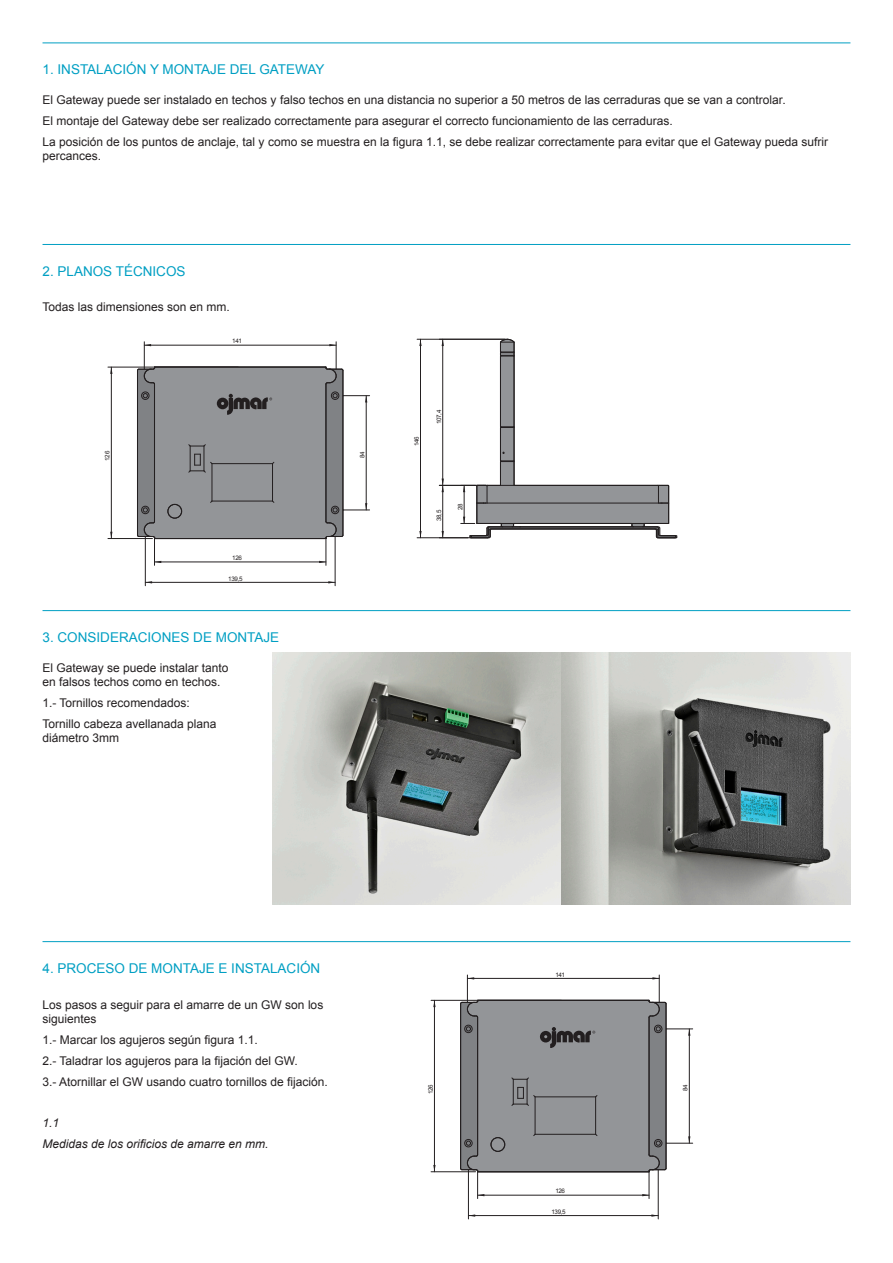
<style>
.page{position:relative;width:893px;height:1263px;background:#fff}
.page>*{position:absolute;margin:0;border:0;box-sizing:border-box;transform-origin:0 0}
.TEXTO_CORRIDO_DEFINI{font:13.5px "Arial";color:#009fc3}
.TEXTO_CORRIDO_DEFINI-2{font:12px/14.4px "Arial";color:#231f20}
.TEXTO_CORRIDO_DEFINI-3{font:italic 12px "Arial";color:#231f20}
.t1{font:6.3px "Arial";letter-spacing:-.05em;color:#231f20}
</style>
<div class="page">
<hr style="left:337px;top:395px;width:33px;height:1px;background:#231f20">
<hr style="left:337px;top:510px;width:33px;height:1px;background:#231f20">
<hr style="left:366px;top:396px;width:1px;height:114px;background:#231f20">
<hr style="left:145px;top:512px;width:1px;height:74px;background:#231f20">
<hr style="left:335px;top:512px;width:1px;height:74px;background:#231f20">
<hr style="left:145px;top:582px;width:190px;height:1px;background:#231f20">
<hr style="left:108px;top:538px;width:44px;height:1px;background:#231f20">
<hr style="left:108px;top:367px;width:130px;height:1px;background:#231f20">
<hr style="left:111px;top:367px;width:1px;height:171px;background:#231f20">
<hr style="left:336px;top:342px;width:1px;height:32px;background:#231f20">
<hr style="left:144px;top:342px;width:1px;height:32px;background:#231f20">
<hr style="left:144px;top:345px;width:192px;height:1px;background:#231f20">
<hr style="left:326px;top:524px;width:1px;height:41px;background:#231f20">
<hr style="left:154px;top:524px;width:1px;height:41px;background:#231f20">
<hr style="left:154px;top:562px;width:172px;height:1px;background:#231f20">
<svg style="left:136px;top:366px;width:208px;height:174px;background:#8a8b8e"></svg>
<div style="left:168px;top:504px;width:14px;height:14px;border:1px solid #231f20;border-radius:50%"></div>
<hr style="left:442px;top:485px;width:1px;height:53px;background:#231f20">
<svg style="left:442px;top:479px;width:2px;height:13px"></svg>
<hr style="left:442px;top:339px;width:1px;height:146px;background:#231f20">
<hr style="left:417px;top:537px;width:51px;height:1px;background:#231f20">
<hr style="left:420px;top:339px;width:1px;height:199px;background:#231f20">
<hr style="left:439px;top:485px;width:47px;height:1px;background:#231f20">
<hr style="left:417px;top:339px;width:88px;height:1px;background:#231f20">
<svg style="left:461px;top:338px;width:217px;height:201px"></svg>
<hr style="left:660px;top:1029px;width:33px;height:1px;background:#231f20">
<hr style="left:660px;top:1143px;width:33px;height:1px;background:#231f20">
<hr style="left:689px;top:1029px;width:1px;height:114px;background:#231f20">
<svg style="left:651px;top:1214px;width:7px;height:3px"></svg>
<hr style="left:468px;top:1145px;width:1px;height:74px;background:#231f20">
<hr style="left:658px;top:1145px;width:1px;height:74px;background:#231f20">
<hr style="left:468px;top:1215px;width:190px;height:1px;background:#231f20">
<hr style="left:431px;top:1171px;width:45px;height:1px;background:#231f20">
<hr style="left:431px;top:1000px;width:130px;height:1px;background:#231f20">
<hr style="left:434px;top:1000px;width:1px;height:172px;background:#231f20">
<hr style="left:659px;top:975px;width:1px;height:32px;background:#231f20">
<hr style="left:467px;top:975px;width:1px;height:32px;background:#231f20">
<hr style="left:467px;top:978px;width:192px;height:1px;background:#231f20">
<hr style="left:649px;top:1157px;width:1px;height:41px;background:#231f20">
<hr style="left:477px;top:1157px;width:1px;height:41px;background:#231f20">
<hr style="left:478px;top:1195px;width:171px;height:1px;background:#231f20">
<svg style="left:460px;top:999px;width:207px;height:174px;background:#898b8d"></svg>
<div style="left:491px;top:1137px;width:14px;height:14px;border:1px solid #231f20;border-radius:50%"></div>
<hr style="left:43px;top:244px;width:807px;height:1px;background:#009fc3">
<hr style="left:43px;top:43px;width:807px;height:1px;background:#009fc3">
<hr style="left:43px;top:941px;width:807px;height:1px;background:#009fc3">
<hr style="left:43px;top:610px;width:807px;height:1px;background:#009fc3">
<img style="left:273px;top:653px;width:577px;height:251px">
<p class="TEXTO_CORRIDO_DEFINI" style="left:43px;top:61px;width:283px">1. INSTALACIÓN Y MONTAJE DEL GATEWAY</p>
<p class="TEXTO_CORRIDO_DEFINI-2" style="left:43px;top:93px;width:745px">El Gateway puede ser instalado en techos y falso techos en una distancia no superior a 50 metros de las cerraduras que se van a controlar.</p>
<p class="TEXTO_CORRIDO_DEFINI-2" style="left:43px;top:113px;width:632px">El montaje del Gateway debe ser realizado correctamente para asegurar el correcto funcionamiento de las cerraduras.</p>
<p class="TEXTO_CORRIDO_DEFINI-2" style="left:43px;top:134px;width:787px">La posición de los puntos de anclaje, tal y como se muestra en la figura 1.1, se debe realizar correctamente para evitar que el Gateway pueda sufrir percances.</p>
<p class="TEXTO_CORRIDO_DEFINI" style="left:43px;top:262px;width:145px">2. PLANOS TÉCNICOS</p>
<p class="TEXTO_CORRIDO_DEFINI-2" style="left:43px;top:300px;width:189px">Todas las dimensiones son en mm.</p>
<p class="t1" style="left:103px;top:461px;width:11px;rotate:-90deg">126</p>
<p class="t1" style="left:232px;top:337px;width:11px">141</p>
<p class="t1" style="left:232px;top:554px;width:11px">126</p>
<p class="t1" style="left:228px;top:574px;width:16px">139,5</p>
<p class="TEXTO_CORRIDO_DEFINI" style="left:43px;top:629px;width:238px">3. CONSIDERACIONES DE MONTAJE</p>
<p class="TEXTO_CORRIDO_DEFINI-2" style="left:43px;top:660px;width:188px">El Gateway se puede instalar tanto en falsos techos como en techos.</p>
<p class="TEXTO_CORRIDO_DEFINI-2" style="left:43px;top:696px;width:149px">1.- Tornillos recomendados:</p>
<p class="TEXTO_CORRIDO_DEFINI-2" style="left:43px;top:716px;width:176px">Tornillo cabeza avellanada plana diámetro 3mm</p>
<p class="t1" style="left:358px;top:458px;width:8px;rotate:-90deg">84</p>
<p class="t1" style="left:412px;top:446px;width:11px;rotate:-90deg">146</p>
<p class="t1" style="left:435px;top:424px;width:16px;rotate:-90deg">107,4</p>
<p class="t1" style="left:435px;top:521px;width:13px;rotate:-90deg">38,5</p>
<p class="t1" style="left:456px;top:510px;width:8px;rotate:-90deg">28</p>
<p class="TEXTO_CORRIDO_DEFINI" style="left:43px;top:960px;width:279px">4. PROCESO DE MONTAJE E INSTALACIÓN</p>
<p class="TEXTO_CORRIDO_DEFINI-2" style="left:43px;top:998px;width:282px">Los pasos a seguir para el amarre de un GW son los siguientes</p>
<p class="TEXTO_CORRIDO_DEFINI-2" style="left:43px;top:1033px;width:217px">1.- Marcar los agujeros según figura 1.1.</p>
<p class="TEXTO_CORRIDO_DEFINI-2" style="left:43px;top:1054px;width:257px">2.- Taladrar los agujeros para la fijación del GW.</p>
<p class="TEXTO_CORRIDO_DEFINI-2" style="left:43px;top:1074px;width:287px">3.- Atornillar el GW usando cuatro tornillos de fijación.</p>
<p class="TEXTO_CORRIDO_DEFINI-3" style="left:43px;top:1115px;width:18px">1.1</p>
<p class="TEXTO_CORRIDO_DEFINI-3" style="left:43px;top:1136px;width:228px">Medidas de los orificios de amarre en mm.</p>
<p class="t1" style="left:426px;top:1094px;width:11px;rotate:-90deg">126</p>
<p class="t1" style="left:555px;top:970px;width:11px">141</p>
<p class="t1" style="left:555px;top:1187px;width:11px">126</p>
<p class="t1" style="left:551px;top:1207px;width:16px">139,5</p>
<p class="t1" style="left:681px;top:1091px;width:8px;rotate:-90deg">84</p>
</div>
